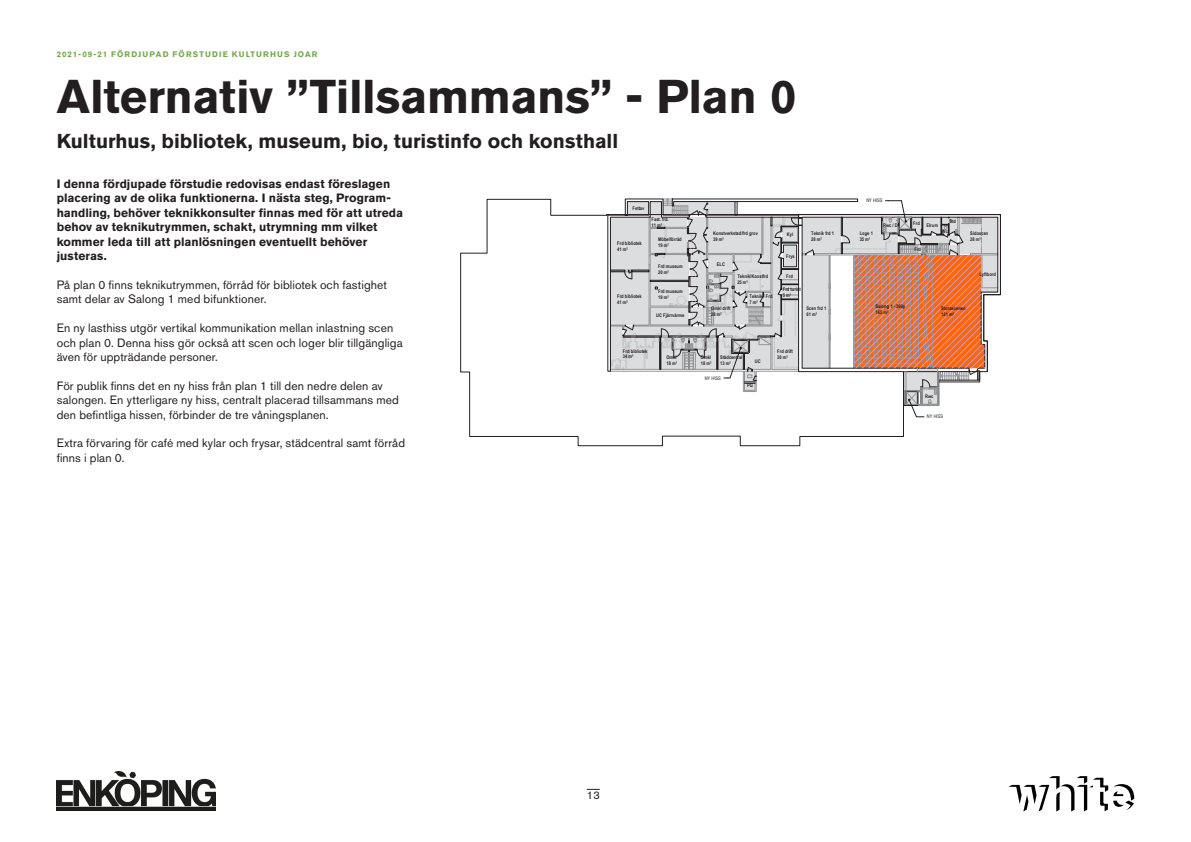
<style>
.page{position:relative;width:1191px;height:842px;background:#fff}
.page>*{position:absolute;margin:0;border:0;box-sizing:border-box;transform-origin:0 0}
.Rubrik_Heading_1{font:700 47px "Akzidenz Grotesk Std";letter-spacing:-.005em;color:#231f20}
.Rubrik_Heading_2{font:700 20px "Akzidenz Grotesk Std";letter-spacing:.005em;color:#231f20}
.Brödtext_Copy{font:12px/14.4px "Akzidenz Grotesk Std";letter-spacing:.01em;color:#231f20}
.Brödtext_Copy-2{font:700 12px/14.4px "Akzidenz Grotesk Std";letter-spacing:.005em;color:#231f20}
.t1{font:11px "Akzidenz Grotesk Std";color:#231f20}
.t2{font:700 8px "Akzidenz Grotesk Std";letter-spacing:.14em;color:#7aa752}
.t3{font:700 5px/5.9px "Arial Narrow";letter-spacing:.005em;color:#231f20}
.t4{font:700 4.9px/5.9px "Arial Narrow";letter-spacing:.005em;color:#231f20}
.t5{font:4.9px "Arial Narrow";letter-spacing:-.005em;color:#231f20}
</style>
<div class="page">
<svg style="left:587px;top:789px;width:13px;height:1px"></svg>
<svg style="left:1008px;top:776px;width:126px;height:35px"></svg>
<img style="left:57px;top:771px;width:158px;height:39px">
<svg style="left:460px;top:199px;width:444px;height:247px"></svg>
<svg style="left:606px;top:198px;width:395px;height:220px"></svg>
<p class="t2" style="left:57px;top:50px;width:262px">2021-09-21 FÖRDJUPAD FÖRSTUDIE KULTURHUS JOAR</p>
<p class="Rubrik_Heading_1" style="left:57px;top:69px;width:741px">Alternativ ”Tillsammans” - Plan 0</p>
<p class="Rubrik_Heading_2" style="left:57px;top:130px;width:563px">Kulturhus, bibliotek, museum, bio, turistinfo och konsthall</p>
<p class="Brödtext_Copy-2" style="left:57px;top:177px;width:348px">I denna fördjupade förstudie redovisas endast föreslagen placering av de olika funktionerna. I nästa steg, Program&shy;handling, behöver teknikkonsulter finnas med för att utreda behov av teknikutrymmen, schakt, utrymning mm vilket kommer leda till att planlösningen eventuellt behöver justeras.</p>
<p class="Brödtext_Copy" style="left:57px;top:277px;width:332px">På plan 0 finns teknikutrymmen, förråd för bibliotek och fastighet samt delar av Salong 1 med bifunktioner.</p>
<p class="Brödtext_Copy" style="left:57px;top:321px;width:347px">En ny lasthiss utgör vertikal kommunikation mellan inlastning scen och plan 0. Denna hiss gör också att scen och loger blir tillgängliga även för uppträdande personer.</p>
<p class="Brödtext_Copy" style="left:57px;top:378px;width:344px">För publik finns det en ny hiss från plan 1 till den nedre delen av salongen. En ytterligare ny hiss, centralt placerad tillsammans med den befintliga hissen, förbinder de tre våningsplanen.</p>
<p class="Brödtext_Copy" style="left:57px;top:436px;width:350px">Extra förvaring för café med kylar och frysar, städcentral samt förråd finns i plan 0.</p>
<p class="t4" style="left:632px;top:205px;width:13px">Fettav</p>
<p class="t3" style="left:617px;top:240px;width:26px">Frd bibliotek<br>41 m²</p>
<p class="t3" style="left:617px;top:293px;width:26px">Frd bibliotek<br>41 m²</p>
<p class="t3" style="left:651px;top:216px;width:19px">Fast. frd.<br>11 m²</p>
<p class="t3" style="left:658px;top:236px;width:25px">Möbelförråd<br>19 m²</p>
<p class="t3" style="left:658px;top:263px;width:26px">Frd museum<br>20 m²</p>
<p class="t3" style="left:658px;top:288px;width:26px">Frd museum<br>19 m²</p>
<p class="t4" style="left:656px;top:313px;width:30px">UC Fjärrvärme</p>
<p class="t3" style="left:713px;top:230px;width:46px">Konstverkstad/frd grov<br>39 m²</p>
<p class="t4" style="left:717px;top:261px;width:10px">ELC</p>
<p class="t4" style="left:737px;top:273px;width:32px">Teknik/Konstfrd<br>25 m²</p>
<p class="t3" style="left:749px;top:293px;width:24px">Teknik / Frd<br>7 m²</p>
<p class="t3" style="left:711px;top:305px;width:21px">Omkl drift<br>26 m²</p>
<p class="t4" style="left:787px;top:231px;width:8px">Kyl</p>
<p class="t4" style="left:786px;top:253px;width:10px">Frys</p>
<p class="t4" style="left:786px;top:274px;width:8px">Frd</p>
<p class="t3" style="left:783px;top:286px;width:19px">Frd turist<br>5 m²</p>
<p class="t3" style="left:811px;top:230px;width:24px">Teknik frd 1<br>28 m²</p>
<p class="t3" style="left:806px;top:305px;width:21px">Scen frd 1<br>61 m²</p>
<p class="t3" style="left:623px;top:348px;width:26px">Frd bibliotek<br>34 m²</p>
<p class="t3" style="left:666px;top:354px;width:12px">Omkl<br>18 m²</p>
<p class="t3" style="left:701px;top:354px;width:12px">Omkl<br>18 m²</p>
<p class="t3" style="left:720px;top:354px;width:24px">Städcentral<br>13 m²</p>
<p class="t5" style="left:705px;top:374px;width:18px">NY HISS</p>
<p class="t4" style="left:755px;top:358px;width:7px">UC</p>
<p class="t4" style="left:747px;top:382px;width:7px">PG</p>
<p class="t3" style="left:777px;top:348px;width:17px">Frd drift<br>30 m²</p>
<p class="t5" style="left:866px;top:197px;width:18px">NY HISS</p>
<p class="t3" style="left:859px;top:230px;width:15px">Loge 1<br>35 m²</p>
<p class="t4" style="left:883px;top:222px;width:16px">Rwc / D</p>
<p class="t4" style="left:949px;top:218px;width:8px">Std</p>
<p class="t3" style="left:913px;top:220px;width:8px">Frd</p>
<p class="t3" style="left:914px;top:246px;width:8px">Frd</p>
<p class="t4" style="left:926px;top:223px;width:13px">Elrum</p>
<p class="t4" style="left:942px;top:228px;width:8px">Wc</p>
<p class="t3" style="left:970px;top:230px;width:20px">Sidoscen<br>28 m²</p>
<p class="t4" style="left:979px;top:271px;width:18px">Lyftbord</p>
<p class="t4" style="left:875px;top:303px;width:31px">Salong 1 - 360p<br>165 m²</p>
<p class="t3" style="left:941px;top:305px;width:26px">Storascenen<br>121 m²</p>
<p class="t4" style="left:925px;top:393px;width:10px">Rwc</p>
<p class="t5" style="left:927px;top:413px;width:18px">NY HISS</p>
<p class="t1" style="left:587px;top:789px;width:14px">13</p>
</div>
